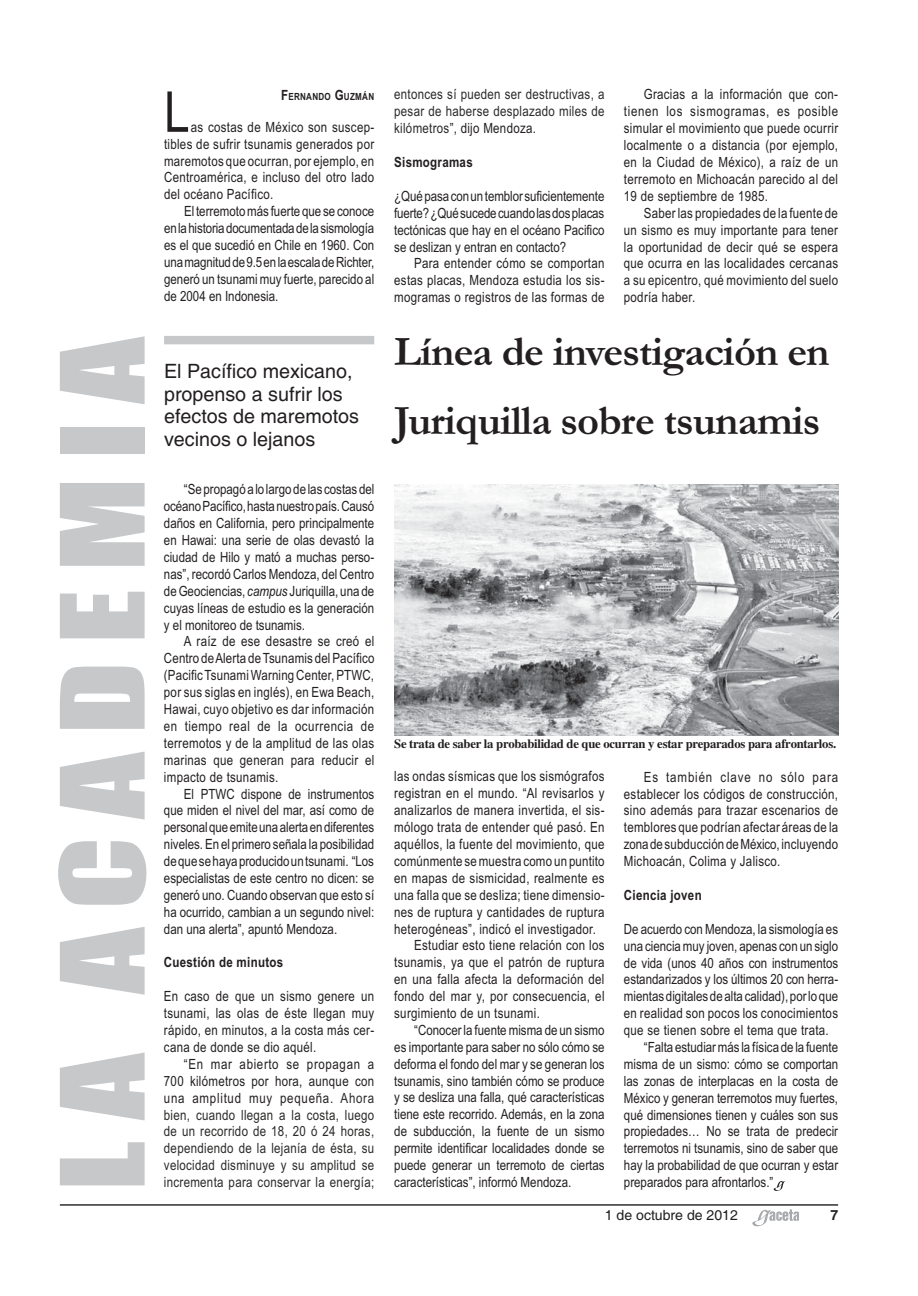
<style>
.page{position:relative;width:918px;height:1296px;background:#fff}
.page>*{position:absolute;margin:0;border:0;box-sizing:border-box;transform-origin:0 0}
.t1{font:107.1px "Impact";letter-spacing:.14em;color:#c6c8ca;scale:1.22 1}
.t2{font:56.25px "Arial Narrow";color:#231f20}
.t3{font:700 42.3px/69px "Garamond";letter-spacing:-.02em;color:#231f20}
.t4{font:19.65px/22.5px "Helvetica";color:#231f20}
.t5{font:14.1px/17px "Arial Narrow";color:#231f20;text-align:justify}
.t6{font:14.1px "Arial Narrow";letter-spacing:.02em;color:#231f20}
.t7{font:14.1px/17px "Arial Narrow";letter-spacing:.02em;color:#2a2a29;text-align:justify}
.t8{font:700 14.1px "Arial Narrow";letter-spacing:.02em;color:#231f20}
.t9{font:14.1px "Helvetica";color:#231f20}
.t10{font:700 14.1px "Helvetica";color:#231f20}
.t11{font:700 12.6px "Times";letter-spacing:-.02em;color:#231f20}
.t12{font:700 9.9px "Arial Narrow";letter-spacing:.03em;color:#231f20}
.s1{font-size:14.1px}
.s2{color:#231f20}
.s3{font-style:italic}
</style>
<div class="page">
<hr style="left:60px;top:1204px;width:778px;height:2px;background:#231f20">
<img style="left:753px;top:1210px;width:46px;height:16px">
<div style="left:164px;top:336px;width:210px;height:8px;background:#c6c8ca"></div>
<svg style="left:774px;top:1181px;width:11px;height:10px"></svg>
<img style="left:394px;top:484px;width:444px;height:251px">
<p class="t12" style="left:281px;top:90px;width:95px"><span class="s1">F</span>ERNANDO <span class="s1">G</span>UZMÁN</p>
<p class="t5" style="left:624px;top:87px;width:216px;text-indent:20px">Gracias a la información que con&shy;tienen los sismogramas, es posible simular el movimiento que puede ocurrir localmente o a distancia (por ejemplo, en la Ciudad de México), a raíz de un terremoto en Michoacán parecido al del 19 de septiembre de 1985.</p>
<p class="t5" style="left:624px;top:206px;width:216px;text-indent:20px">Saber las propiedades de la fuente de un sismo es muy importante para tener la oportunidad de decir qué se espera que ocurra en las localidades cercanas a su epicentro, qué movimiento del suelo podría haber.</p>
<p class="t7" style="left:394px;top:87px;width:212px">entonces sí pueden ser destructivas, a pesar de haberse desplazado miles de kilómetros<span class="s2">”, dijo Mendoza.</span></p>
<p class="t8" style="left:394px;top:157px;width:80px">Sismogramas</p>
<p class="t5" style="left:394px;top:189px;width:212px">¿Qué pasa con un temblor suficientemente fuerte? ¿Qué sucede cuando las dos placas tectónicas que hay en el océano Pacifico se deslizan y entran en contacto?</p>
<p class="t5" style="left:394px;top:256px;width:212px;text-indent:20px">Para entender cómo se comportan estas placas, Mendoza estudia los sis&shy;mogramas o registros de las formas de</p>
<h2 class="t2" style="left:164px;top:92px;width:27px">L</h2>
<p class="t5" style="left:164px;top:120px;width:212px;text-indent:27px">as costas de México son suscep&shy;tibles de sufrir tsunamis generados por maremotos que ocurran, por ejemplo, en Centroamérica, e incluso del otro lado del océano Pacífico.</p>
<p class="t5" style="left:164px;top:204px;width:212px;text-indent:20px">El terremoto más fuerte que se conoce en la historia documentada de la sismología es el que sucedió en Chile en 1960. Con una magnitud de 9.5 en la escala de Richter, generó un tsunami muy fuerte, parecido al de 2004 en Indonesia.</p>
<h1 class="t1" style="left:68px;top:1191px;width:701px;rotate:-90deg">LA ACADEMIA</h1>
<h3 class="t3" style="left:394px;top:320px;width:437px">Línea de investigación en<br>Juriquilla sobre tsunamis</h3>
<h3 class="t4" style="left:164px;top:362px;width:197px">El Pacífico mexicano, propenso a sufrir los efectos de maremotos vecinos o lejanos</h3>
<p class="t5" style="left:164px;top:482px;width:212px;text-indent:20px">“Se propagó a lo largo de las costas del océano Pacífico, hasta nuestro país. Causó daños en California, pero principalmente en Hawai: una serie de olas devastó la ciudad de Hilo y mató a muchas perso&shy;nas”, recordó Carlos Mendoza, del Centro de Geociencias, <span class="s3">campus</span> Juriquilla, una de cuyas líneas de estudio es la generación y el monitoreo de tsunamis.</p>
<p class="t5" style="left:164px;top:634px;width:212px;text-indent:20px">A raíz de ese desastre se creó el Centro de Alerta de Tsunamis del Pacífico (Pacific Tsunami Warning Center, PTWC, por sus siglas en inglés), en Ewa Beach, Hawai, cuyo objetivo es dar información en tiempo real de la ocurrencia de terremotos y de la amplitud de las olas marinas que generan para reducir el impacto de tsunamis.</p>
<p class="t5" style="left:164px;top:786px;width:212px;text-indent:20px">El PTWC dispone de instrumentos que miden el nivel del mar, así como de personal que emite una alerta en diferentes niveles. En el primero señala la posibilidad de que se haya producido un tsunami. “Los especialistas de este centro no dicen: se generó uno. Cuando observan que esto sí ha ocurrido, cambian a un segundo nivel: dan una alerta”, apuntó Mendoza.</p>
<p class="t8" style="left:164px;top:957px;width:121px">Cuestión de minutos</p>
<p class="t5" style="left:164px;top:989px;width:212px">En caso de que un sismo genere un tsunami, las olas de éste llegan muy rápido, en minutos, a la costa más cer&shy;cana de donde se dio aquél.</p>
<p class="t7" style="left:164px;top:1057px;width:212px;text-indent:20px"><span class="s2">“En mar abierto se propagan a 700 kilómetros por hora, aunque con una amplitud muy pequeña.</span> Ahora bien, cuando llegan a la costa, luego de un recorrido de 18, 20 ó 24 horas, dependiendo de la lejanía de ésta, su velocidad disminuye y su amplitud se incrementa para conservar la energía;</p>
<p class="t11" style="left:394px;top:739px;width:443px">Se trata de saber la probabilidad de que ocurran y estar preparados para afrontarlos.</p>
<p class="t6" style="left:394px;top:771px;width:212px">las ondas sísmicas que los sismógrafos</p>
<p class="t6" style="left:394px;top:788px;width:212px">registran en el mundo. “Al revisarlos y</p>
<p class="t6" style="left:394px;top:805px;width:212px">analizarlos de manera invertida, el sis-</p>
<p class="t6" style="left:394px;top:822px;width:212px">mólogo trata de entender qué pasó. En</p>
<p class="t6" style="left:394px;top:839px;width:212px">aquéllos, la fuente del movimiento, que</p>
<p class="t5" style="left:394px;top:854px;width:212px">comúnmente se muestra como un puntito</p>
<p class="t6" style="left:394px;top:873px;width:212px">en mapas de sismicidad, realmente es</p>
<p class="t6" style="left:394px;top:890px;width:212px">una falla que se desliza; tiene dimensio-</p>
<p class="t6" style="left:394px;top:907px;width:212px">nes de ruptura y cantidades de ruptura</p>
<p class="t6" style="left:394px;top:923px;width:203px">heterogéneas”, indicó el investigador.</p>
<p class="t6" style="left:414px;top:940px;width:192px">Estudiar esto tiene relación con los</p>
<p class="t6" style="left:394px;top:957px;width:212px">tsunamis, ya que el patrón de ruptura</p>
<p class="t6" style="left:394px;top:974px;width:212px">en una falla afecta la deformación del</p>
<p class="t6" style="left:394px;top:991px;width:212px">fondo del mar y, por consecuencia, el</p>
<p class="t6" style="left:394px;top:1008px;width:147px">surgimiento de un tsunami.</p>
<p class="t5" style="left:414px;top:1023px;width:192px">“Conocer la fuente misma de un sismo</p>
<p class="t5" style="left:394px;top:1040px;width:212px">es importante para saber no sólo cómo se</p>
<p class="t5" style="left:394px;top:1057px;width:212px">deforma el fondo del mar y se generan los</p>
<p class="t5" style="left:394px;top:1074px;width:212px">tsunamis, sino también cómo se produce</p>
<p class="t5" style="left:394px;top:1090px;width:212px">y se desliza una falla, qué características</p>
<p class="t5" style="left:394px;top:1107px;width:212px">tiene este recorrido. Además, en la zona</p>
<p class="t5" style="left:394px;top:1124px;width:212px">de subducción, la fuente de un sismo</p>
<p class="t5" style="left:394px;top:1141px;width:212px">permite identificar localidades donde se</p>
<p class="t5" style="left:394px;top:1158px;width:212px">puede generar un terremoto de ciertas</p>
<p class="t5" style="left:394px;top:1175px;width:179px">características”, informó Mendoza.</p>
<p class="t5" style="left:624px;top:770px;width:216px;text-indent:20px">Es también clave no sólo para establecer los códigos de construcción, sino además para trazar escenarios de temblores que podrían afectar áreas de la zona de subducción de México, incluyendo Michoacán, Colima y Jalisco.</p>
<p class="t8" style="left:624px;top:890px;width:79px">Ciencia joven</p>
<p class="t5" style="left:624px;top:922px;width:216px">De acuerdo con Mendoza, la sismología es</p>
<p class="t5" style="left:624px;top:939px;width:216px">una ciencia muy joven, apenas con un siglo</p>
<p class="t5" style="left:624px;top:955px;width:216px">de vida (unos 40 años con instrumentos</p>
<p class="t5" style="left:624px;top:972px;width:216px">estandarizados y los últimos 20 con herra-</p>
<p class="t5" style="left:624px;top:989px;width:216px">mientas digitales de alta calidad), por lo que</p>
<p class="t6" style="left:624px;top:1008px;width:216px">en realidad son pocos los conocimientos</p>
<p class="t6" style="left:624px;top:1025px;width:206px">que se tienen sobre el tema que trata.</p>
<p class="t5" style="left:644px;top:1040px;width:196px">“Falta estudiar más la física de la fuente</p>
<p class="t5" style="left:624px;top:1057px;width:216px">misma de un sismo: cómo se comportan</p>
<p class="t5" style="left:624px;top:1074px;width:216px">las zonas de interplacas en la costa de</p>
<p class="t5" style="left:624px;top:1091px;width:216px">México y generan terremotos muy fuertes,</p>
<p class="t5" style="left:624px;top:1108px;width:216px">qué dimensiones tienen y cuáles son sus</p>
<p class="t5" style="left:624px;top:1124px;width:216px">propiedades… No se trata de predecir</p>
<p class="t5" style="left:624px;top:1141px;width:216px">terremotos ni tsunamis, sino de saber que</p>
<p class="t5" style="left:624px;top:1158px;width:216px">hay la probabilidad de que ocurran y estar</p>
<p class="t5" style="left:624px;top:1175px;width:151px">preparados para afrontarlos.”</p>
<p class="t9" style="left:605px;top:1210px;width:135px">1 de octubre de 2012</p>
<p class="t10" style="left:830px;top:1210px;width:9px">7</p>
</div>
